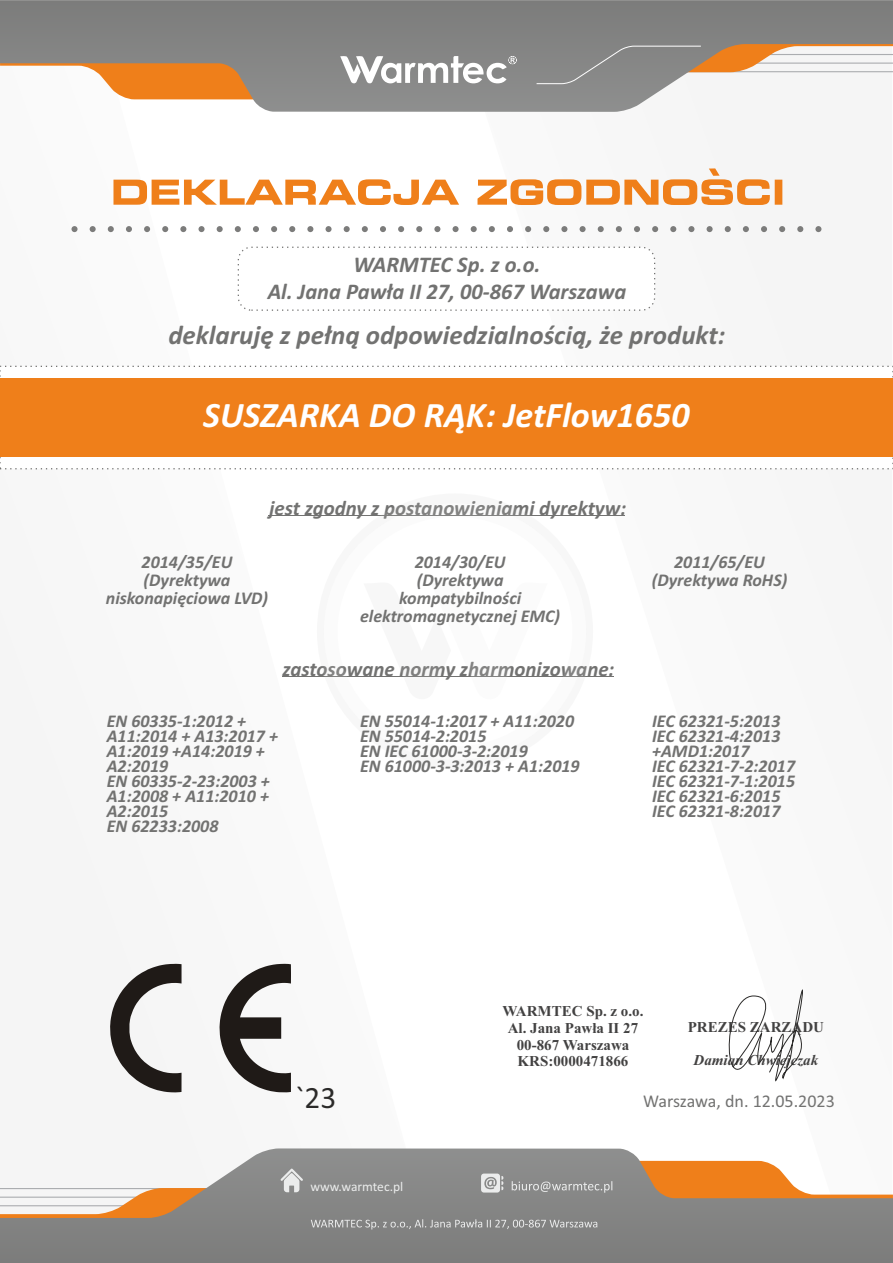
<style>
.page{position:relative;width:893px;height:1263px;background:#fff}
.page>*{position:absolute;margin:0;border:0;box-sizing:border-box;transform-origin:0 0}
.t1{font:italic 700 36px "Calibri";color:#fff}
.t2{font:31.35px "Calibri";color:#2b2a29}
.t3{font:italic 700 27px "Calibri";color:#727271}
.t4{font:italic 700 22.5px/27px "Calibri";color:#727271;text-align:center}
.t5{font:italic 700 20.85px "Calibri";color:#727271}
.t6{font:italic 700 18px/15px "Calibri";color:#727271}
.t7{font:18px "Calibri";color:#727271}
.t8{font:700 15px/16.6px "Times New Roman";color:#434242;text-align:center}
.t9{font:italic 700 15px "Times New Roman";color:#434242}
.t10{font:13.5px "Calibri";color:#ebecec}
</style>
<div class="page">
<svg style="left:0;top:1148px;width:893px;height:115px"></svg>
<svg style="left:311px;top:1219px;width:286px;height:10px;background:#979897"></svg>
<svg style="left:512px;top:1181px;width:100px;height:12px"></svg>
<svg style="left:481px;top:1173px;width:22px;height:19px"></svg>
<svg style="left:280px;top:1168px;width:23px;height:24px"></svg>
<hr style="left:269px;top:515px;width:356px;height:1px;background:#727271">
<hr style="left:282px;top:676px;width:331px;height:1px;background:#727271">
<svg style="left:728px;top:989px;width:75px;height:93px"></svg>
<svg style="left:71px;top:226px;width:750px;height:6px"></svg>
<svg style="left:0;top:365px;width:893px;height:105px"></svg>
<div style="left:0;top:378px;width:893px;height:79px;background:#ef7f1a"></div>
<div style="left:238px;top:247px;width:417px;height:64px;background:#fff;border:1px dashed #727271;border-radius:13px"></div>
<svg style="left:113px;top:168px;width:669px;height:37px"></svg>
<svg style="left:219px;top:964px;width:72px;height:128px"></svg>
<svg style="left:110px;top:964px;width:72px;height:128px"></svg>
<svg style="left:0;top:0;width:893px;height:112px"></svg>
<svg style="left:536px;top:45px;width:166px;height:39px;background:#8e8e8c"></svg>
<svg style="left:340px;top:55px;width:177px;height:29px"></svg>
<p class="t4" style="left:268px;top:253px;width:360px">WARMTEC Sp. z o.o.<br>Al. Jana Pawła II 27, 00-867 Warszawa</p>
<h3 class="t3" style="left:168px;top:324px;width:558px">deklaruję z pełną odpowiedzialnością, że produkt:</h3>
<h1 class="t1" style="left:203px;top:400px;width:488px">SUSZARKA DO RĄK: JetFlow1650</h1>
<p class="t5" style="left:269px;top:499px;width:358px">jest zgodny z postanowieniami dyrektyw:</p>
<p class="t6" style="left:106px;top:554px;width:164px;line-height:18px;text-align:center">2014/35/EU (Dyrektywa niskonapięciowa LVD)</p>
<p class="t6" style="left:360px;top:554px;width:202px;line-height:18px;text-align:center">2014/30/EU<br>(Dyrektywa kompatybilności elektromagnetycznej EMC)</p>
<p class="t6" style="left:652px;top:554px;width:137px;line-height:18px;text-align:center">2011/65/EU (Dyrektywa RoHS)</p>
<p class="t5" style="left:282px;top:660px;width:333px">zastosowane normy zharmonizowane:</p>
<p class="t6" style="left:107px;top:715px;width:173px">EN 60335-1:2012 +<br>A11:2014 + A13:2017 +<br>A1:2019 +A14:2019 +<br>A2:2019<br>EN 60335-2-23:2003 +<br>A1:2008 + A11:2010 +<br>A2:2015<br>EN 62233:2008</p>
<p class="t6" style="left:360px;top:715px;width:221px">EN 55014-1:2017 + A11:2020<br>EN 55014-2:2015<br>EN IEC 61000-3-2:2019<br>EN 61000-3-3:2013 + A1:2019</p>
<p class="t6" style="left:652px;top:715px;width:145px">IEC 62321-5:2013<br>IEC 62321-4:2013 +AMD1:2017<br>IEC 62321-7-2:2017<br>IEC 62321-7-1:2015<br>IEC 62321-6:2015<br>IEC 62321-8:2017</p>
<h2 class="t2" style="left:295px;top:1085px;width:42px">`23</h2>
<p class="t10" style="left:310px;top:1180px;width:94px">www.warmtec.pl</p>
<p class="t8" style="left:503px;top:1004px;width:142px">WARMTEC Sp. z o.o.<br>Al. Jana Pawła II 27<br>00-867 Warszawa<br>KRS:0000471866</p>
<p class="t8" style="left:688px;top:1020px;width:138px">PREZES ZARZĄDU</p>
<p class="t9" style="left:694px;top:1055px;width:126px">Damian Chwiejczak</p>
<p class="t7" style="left:643px;top:1094px;width:193px">Warszawa, dn. 12.05.2023</p>
</div>
